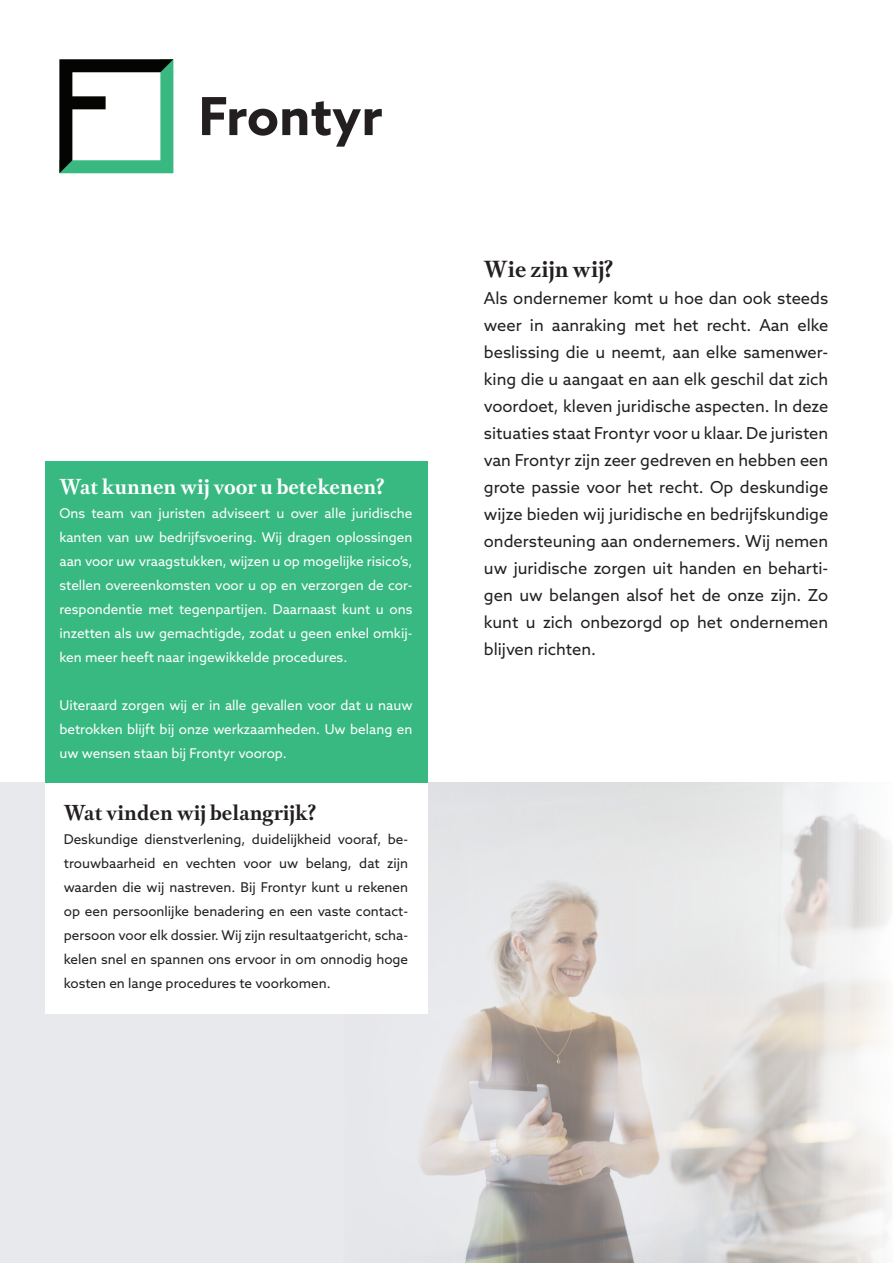
<style>
.page{position:relative;width:893px;height:1263px;background:#fff}
.page>*{position:absolute;margin:0;border:0;box-sizing:border-box;transform-origin:0 0}
.t1{font:700 52.5px "Azo Sans";color:#231f20}
.t2{font:700 21px "Romain Text";color:#231f20}
.t3{font:700 19.5px "Romain Text";color:#fff}
.t4{font:700 19.5px "Romain Text";color:#231f20}
.t5{font:16.5px/27px "Azo Sans";color:#231f20;text-align:justify}
.t6{font:13.5px/24px "Azo Sans";color:#fff;text-align:justify}
.t7{font:13.5px/24px "Azo Sans";color:#231f20;text-align:justify}
</style>
<div class="page">
<div style="left:0;top:782px;width:893px;height:481px;background:#e8e9ed"></div>
<img style="left:419px;top:782px;width:474px;height:481px">
<div style="left:45px;top:782px;width:382px;height:232px;background:#fff"></div>
<div style="left:45px;top:461px;width:382px;height:321px;background:#39b982"></div>
<svg style="left:59px;top:59px;width:114px;height:114px"></svg>
<p class="t1" style="left:199px;top:81px;width:185px">Frontyr</p>
<p class="t3" style="left:60px;top:474px;width:326px">Wat kunnen wij voor u betekenen?</p>
<p class="t6" style="left:60px;top:501px;width:354px">Ons team van juristen adviseert u over alle juridische kanten van uw bedrijfsvoering. Wij dragen oplossingen aan voor uw vraagstukken, wijzen u op mogelijke risico’s, stellen overeenkomsten voor u op en verzorgen de cor&shy;respondentie met tegenpartijen. Daarnaast kunt u ons inzetten als uw gemachtigde, zodat u geen enkel omkij&shy;ken meer heeft naar ingewikkelde procedures.</p>
<p class="t6" style="left:60px;top:693px;width:354px">Uiteraard zorgen wij er in alle gevallen voor dat u nauw betrokken blijft bij onze werkzaamheden. Uw belang en uw wensen staan bij Frontyr voorop.</p>
<p class="t4" style="left:64px;top:799px;width:254px">Wat vinden wij belangrijk?</p>
<p class="t7" style="left:64px;top:826px;width:346px">Deskundige dienstverlening, duidelijkheid vooraf, be&shy;trouwbaarheid en vechten voor uw belang, dat zijn waarden die wij nastreven. Bij Frontyr kunt u rekenen op een persoonlijke benadering en een vaste contact&shy;persoon voor elk dossier. Wij zijn resultaatgericht, scha&shy;kelen snel en spannen ons ervoor in om onnodig hoge kosten en lange procedures te voorkomen.</p>
<p class="t2" style="left:484px;top:255px;width:130px">Wie zijn wij?</p>
<p class="t5" style="left:484px;top:284px;width:346px">Als ondernemer komt u hoe dan ook steeds weer in aanraking met het recht. Aan elke beslissing die u neemt, aan elke samenwer&shy;king die u aangaat en aan elk geschil dat zich voordoet, kleven juridische aspecten. In deze situaties staat Frontyr voor u klaar. De juristen van Frontyr zijn zeer gedreven en hebben een grote passie voor het recht. Op deskundige wijze bieden wij juridische en bedrijfskundige ondersteuning aan ondernemers. Wij nemen uw juridische zorgen uit handen en beharti&shy;gen uw belangen alsof het de onze zijn. Zo kunt u zich onbezorgd op het ondernemen blijven richten.</p>
</div>
